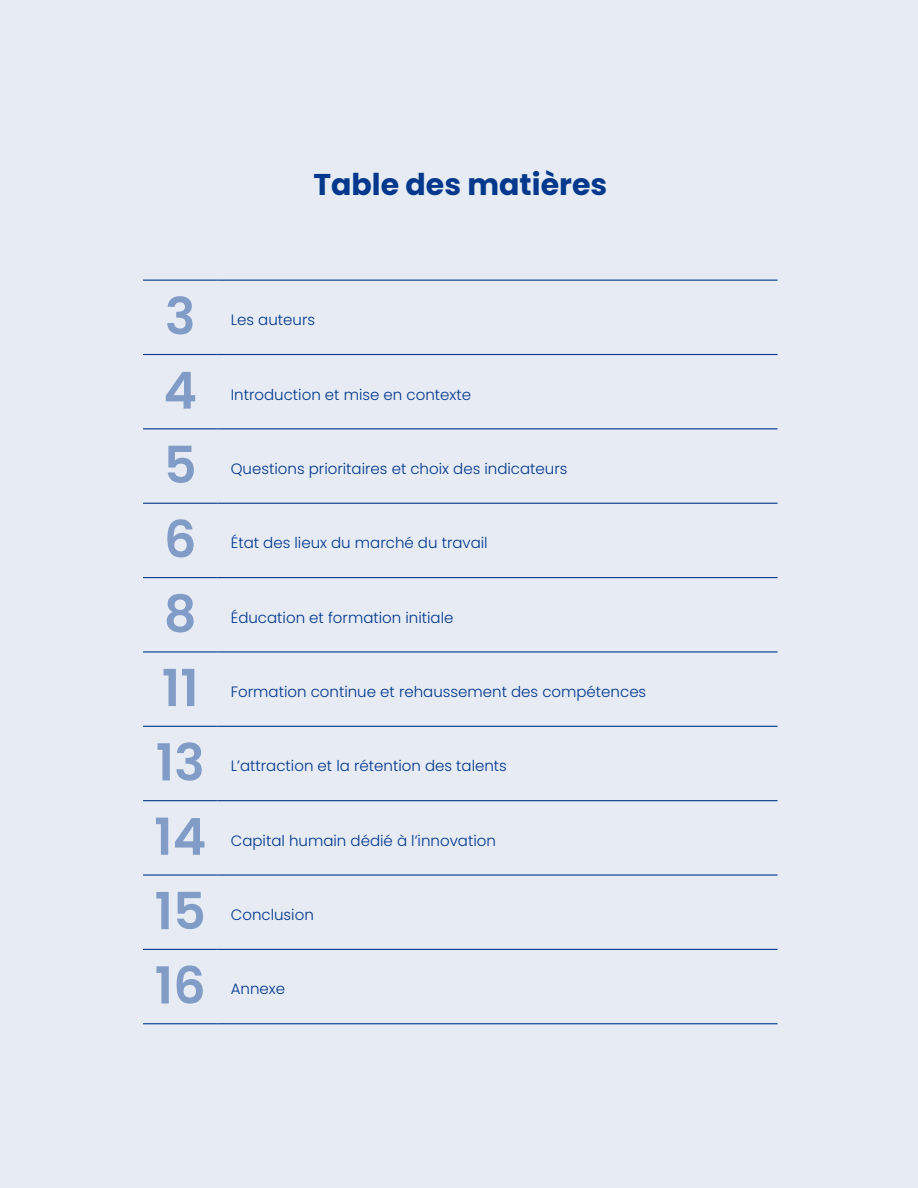
<style>
.page{position:relative;width:918px;height:1188px;background:#e6ebf4}
.page>*{position:absolute;margin:0;border:0;box-sizing:border-box;transform-origin:0 0}
.t1{font:600 51px "Poppins";color:#819cc6}
.t2{font:700 30px "Poppins";color:#03388c}
.t3{font:300 15px "Poppins";color:#03388c}
</style>
<div class="page">
<hr style="left:143px;top:280px;width:74px;height:1px;background:#03388c">
<hr style="left:217px;top:280px;width:561px;height:1px;background:#03388c">
<hr style="left:143px;top:354px;width:74px;height:1px;background:#03388c">
<hr style="left:217px;top:354px;width:561px;height:1px;background:#03388c">
<hr style="left:143px;top:428px;width:74px;height:1px;background:#03388c">
<hr style="left:217px;top:428px;width:561px;height:1px;background:#03388c">
<hr style="left:143px;top:726px;width:74px;height:1px;background:#03388c">
<hr style="left:217px;top:726px;width:561px;height:1px;background:#03388c">
<hr style="left:143px;top:800px;width:74px;height:1px;background:#03388c">
<hr style="left:217px;top:800px;width:561px;height:1px;background:#03388c">
<hr style="left:143px;top:874px;width:74px;height:2px;background:#03388c">
<hr style="left:217px;top:874px;width:561px;height:2px;background:#03388c">
<hr style="left:143px;top:949px;width:74px;height:1px;background:#03388c">
<hr style="left:217px;top:949px;width:561px;height:1px;background:#03388c">
<hr style="left:143px;top:1023px;width:74px;height:1px;background:#03388c">
<hr style="left:217px;top:1023px;width:561px;height:1px;background:#03388c">
<hr style="left:143px;top:503px;width:74px;height:1px;background:#03388c">
<hr style="left:217px;top:503px;width:561px;height:1px;background:#03388c">
<hr style="left:143px;top:577px;width:74px;height:1px;background:#03388c">
<hr style="left:217px;top:577px;width:561px;height:1px;background:#03388c">
<hr style="left:143px;top:651px;width:74px;height:2px;background:#03388c">
<hr style="left:217px;top:651px;width:561px;height:2px;background:#03388c">
<h2 class="t2" style="left:313px;top:167px;width:295px">Table des matières</h2>
<h1 class="t1" style="left:165px;top:287px;width:32px">3</h1>
<h1 class="t1" style="left:163px;top:361px;width:35px">4</h1>
<h1 class="t1" style="left:164px;top:436px;width:34px">5</h1>
<h1 class="t1" style="left:164px;top:510px;width:34px">6</h1>
<h1 class="t1" style="left:164px;top:584px;width:34px">8</h1>
<h1 class="t1" style="left:162px;top:659px;width:38px">11</h1>
<h1 class="t1" style="left:156px;top:733px;width:51px">13</h1>
<h1 class="t1" style="left:154px;top:807px;width:54px">14</h1>
<h1 class="t1" style="left:155px;top:882px;width:53px">15</h1>
<h1 class="t1" style="left:155px;top:956px;width:53px">16</h1>
<p class="t3" style="left:231px;top:311px;width:86px">Les auteurs</p>
<p class="t3" style="left:231px;top:386px;width:242px">Introduction et mise en contexte</p>
<p class="t3" style="left:231px;top:460px;width:338px">Questions prioritaires et choix des indicateurs</p>
<p class="t3" style="left:231px;top:534px;width:258px">État des lieux du marché du travail</p>
<p class="t3" style="left:231px;top:609px;width:224px">Éducation et formation initiale</p>
<p class="t3" style="left:231px;top:683px;width:417px">Formation continue et rehaussement des compétences</p>
<p class="t3" style="left:231px;top:757px;width:278px">L’attraction et la rétention des talents</p>
<p class="t3" style="left:231px;top:832px;width:267px">Capital humain dédié à l’innovation</p>
<p class="t3" style="left:231px;top:906px;width:85px">Conclusion</p>
<p class="t3" style="left:231px;top:981px;width:56px">Annexe</p>
</div>
